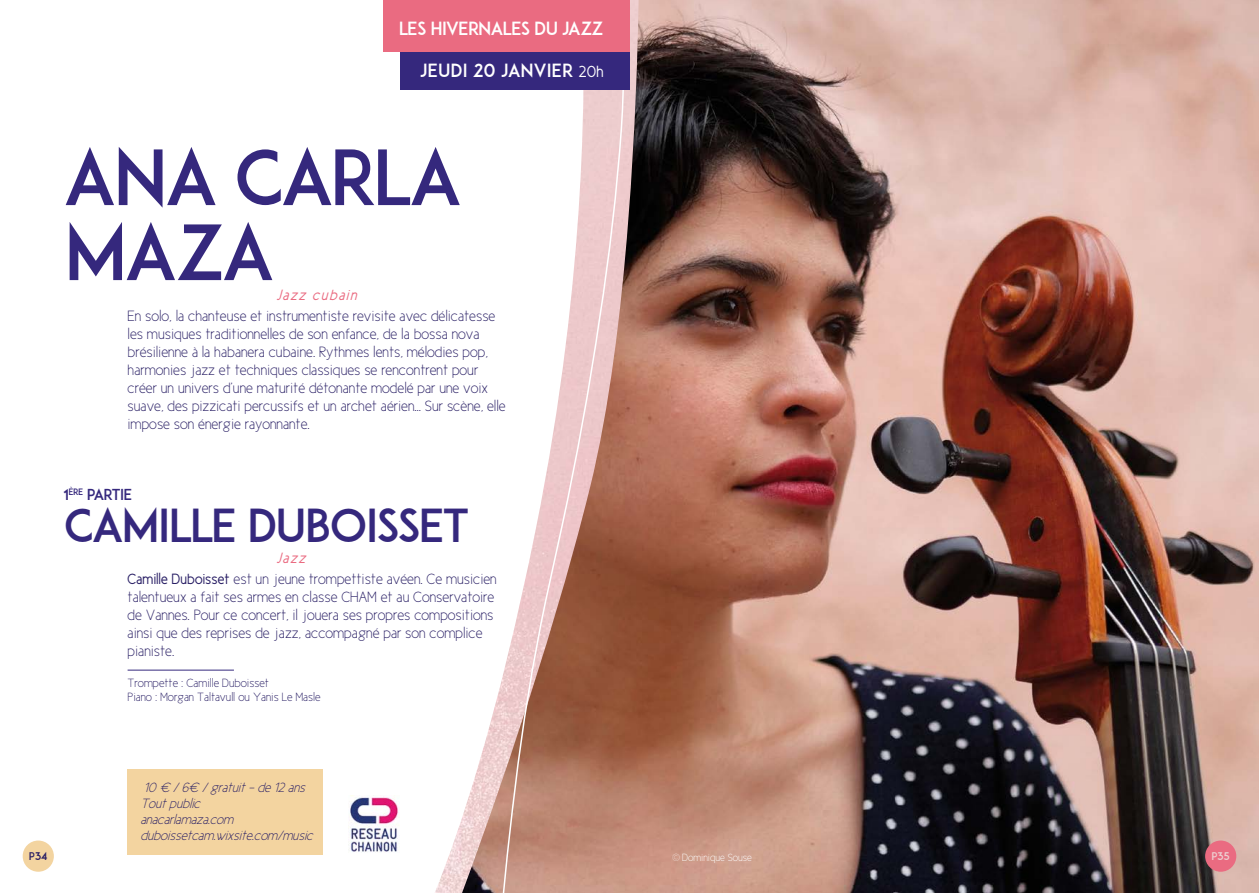
<style>
.page{position:relative;width:1259px;height:893px;background:#fff}
.page>*{position:absolute;margin:0;border:0;box-sizing:border-box;transform-origin:0 0}
.t1{font:75px/75px "ADAM.CGPRO";letter-spacing:-.04em;color:#35287d}
.t2{font:45px "ADAM.CGPRO";letter-spacing:-.04em;color:#35287d}
.t3{font:18px "ADAM.CGPRO";letter-spacing:-.04em;color:#fff}
.t4{font:18px "ADAM.CGPRO";color:#fff}
.t5{font:15px/18px "New Cicle Fina";color:#291f65}
.t6{font:italic 15px "New Cicle Gordita";letter-spacing:.1em;color:#ea6b81}
.t7{font:15px "ADAM.CGPRO";letter-spacing:-.05em;color:#35287d}
.t8{font:italic 13.5px/16.2px "New Cicle Fina";color:#291f65}
.t9{font:12px/14.4px "New Cicle Fina";color:#291f65}
.t10{font:10.5px "New Cicle Fina";color:#fff}
.t11{font:10.5px "ADAM.CGPRO";color:#291f65}
.t12{font:10.5px "ADAM.CGPRO";color:#edd0d2}
.s1{font-family:"New Cicle Gordita";font-size:16.5px}
.s2{font-family:"New Cicle Gordita"}
.s3{font-family:"Montserrat";font-weight:100}
</style>
<div class="page">
<img style="left:462px;top:0;width:797px;height:893px">
<svg style="left:491px;top:89px;width:134px;height:804px"></svg>
<div style="left:400px;top:51px;width:229px;height:38px;background:#35287d"></div>
<div style="left:128px;top:770px;width:195px;height:85px;background:#f3d4a0"></div>
<hr style="left:128px;top:670px;width:106px;height:1px;background:#35287d">
<img style="left:350px;top:795px;width:50px;height:57px">
<div style="left:23px;top:840px;width:31px;height:32px;background:#f3d4a0;border-radius:50%"></div>
<div style="left:1205px;top:840px;width:31px;height:32px;background:#ea6b81;border-radius:50%"></div>
<div style="left:383px;top:0;width:246px;height:51px;background:#ea6b81"></div>
<p class="t3" style="left:399px;top:17px;width:194px">LES H IVERNALES DU JAZZ</p>
<p class="t4" style="left:420px;top:60px;width:185px">JEUDI 20 JANVIER <span class="s1">20h</span></p>
<h1 class="t1" style="left:64px;top:139px;width:399px">ANA CARLA<br>MAZA</h1>
<p class="t6" style="left:276px;top:287px;width:82px">Jazz cubain</p>
<p class="t5" style="left:128px;top:307px;width:379px">En solo, la chanteuse et instrumentiste revisite avec délicatesse les musiques traditionnelles de son enfance, de la bossa nova brésilienne à la habanera cubaine. Rythmes lents, mélodies pop, harmonies jazz et techniques classiques se rencontrent pour créer un univers d’une maturité détonante modelé par une voix suave, des pizzicati percussifs et un archet aérien… Sur scène, elle impose son énergie rayonnante.</p>
<p class="t7" style="left:64px;top:486px;width:70px">1<sup>ÈRE</sup> PARTIE</p>
<h2 class="t2" style="left:64px;top:498px;width:407px">CAMILLE DUBOISSET</h2>
<p class="t6" style="left:276px;top:550px;width:30px">Jazz</p>
<p class="t5" style="left:128px;top:570px;width:371px"><span class="s2">Camille Duboisset</span> est un jeune trompettiste avéen. Ce musicien talentueux a fait ses armes en classe CHAM et au Conservatoire de Vannes. Pour ce concert, il jouera ses propres compositions ainsi que des reprises de jazz, accompagné par son complice pianiste.</p>
<p class="t9" style="left:128px;top:675px;width:194px">Trompette : Camille Duboisset<br>Piano : Morgan Taltavull ou Yanis Le Masle</p>
<p class="t8" style="left:140px;top:779px;width:174px">10 € / 6€ / gratuit - de 12 ans<br>Tout public<br>anacarlamaza.com duboissetcam.wixsite.com/music</p>
<p class="t11" style="left:29px;top:849px;width:20px">P34</p>
<p class="t12" style="left:1211px;top:849px;width:20px">P35</p>
<p class="t10" style="left:672px;top:851px;width:82px"><span class="s3">©</span> Dominique Souse</p>
</div>
